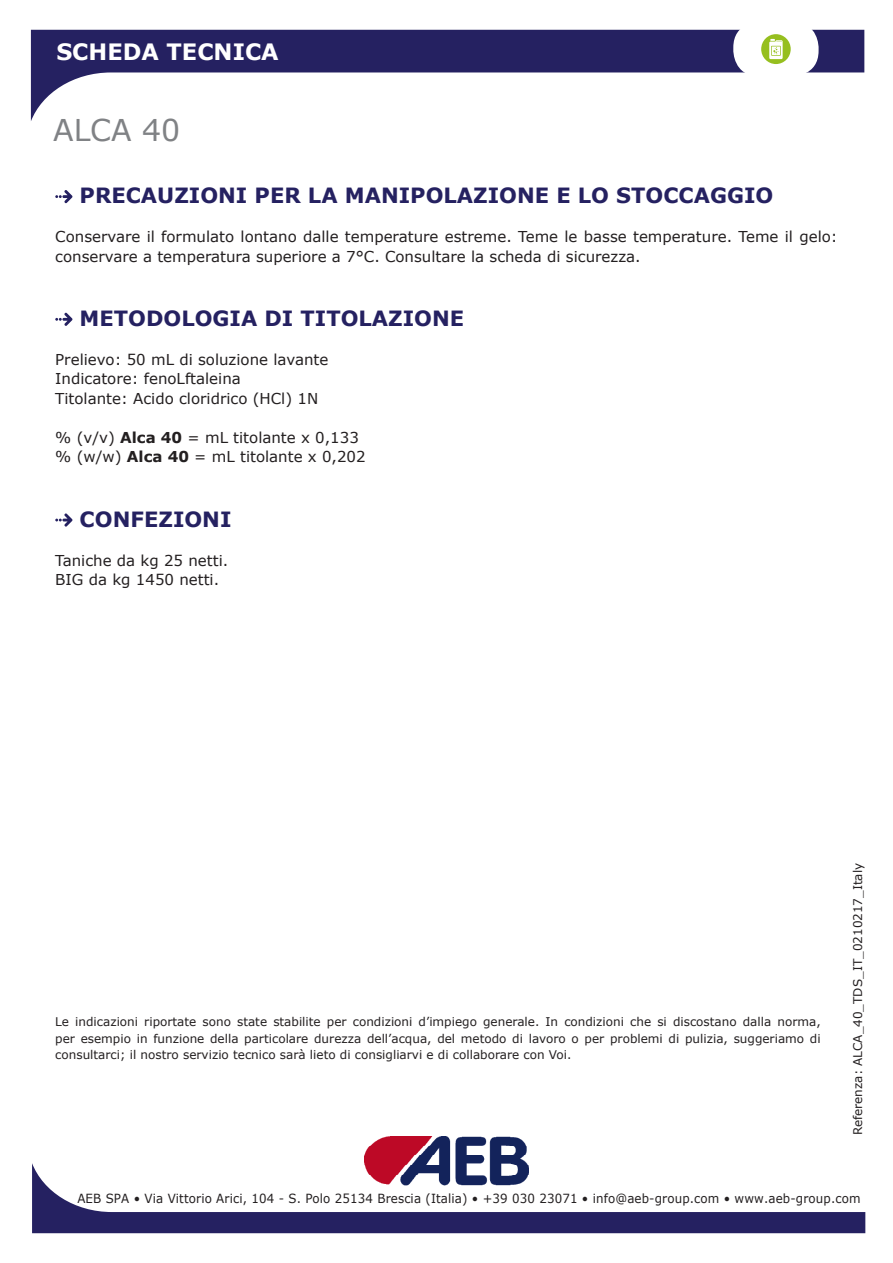
<style>
.page{position:relative;width:893px;height:1263px;background:#fff}
.page>*{position:absolute;margin:0;border:0;box-sizing:border-box;transform-origin:0 0}
.t1{font:30px "Verdana";color:#808285}
.t2{font:700 22.5px "Verdana";color:#fff}
.t3{font:700 21px "Verdana";color:#252161}
.t4{font:15px/19.5px "Verdana";color:#231f20}
.t5{font:12.6px "Verdana";letter-spacing:.01em;color:#231f20;scale:.94 1}
.t6{font:12px/16.5px "Verdana";color:#231f20;text-align:justify}
.s1{font-weight:700}
</style>
<div class="page">
<svg style="left:31px;top:30px;width:833px;height:91px"></svg>
<svg style="left:32px;top:1163px;width:833px;height:70px"></svg>
<img style="left:364px;top:1136px;width:165px;height:49px">
<div style="left:733px;top:22px;width:86px;height:54px;background:#fff;border-radius:25px"></div>
<div style="left:761px;top:34px;width:30px;height:30px;background:#96bf1f;border-radius:50%"></div>
<svg style="left:769px;top:39px;width:14px;height:20px"></svg>
<svg style="left:55px;top:190px;width:17px;height:13px"></svg>
<svg style="left:55px;top:313px;width:17px;height:13px"></svg>
<svg style="left:55px;top:513px;width:17px;height:14px"></svg>
<h2 class="t2" style="left:56px;top:36px;width:224px">SCHEDA TECNICA</h2>
<p class="t1" style="left:53px;top:110px;width:129px">ALCA 40</p>
<p class="t3" style="left:80px;top:181px;width:695px">PRECAUZIONI PER LA MANIPOLAZIONE E LO STOCCAGGIO</p>
<p class="t4" style="left:55px;top:227px;width:784px">Conservare il formulato lontano dalle temperature estreme. Teme le basse temperature. Teme il gelo: conservare a temperatura superiore a 7°C. Consultare la scheda di sicurezza.</p>
<p class="t3" style="left:80px;top:303px;width:386px">METODOLOGIA DI TITOLAZIONE</p>
<p class="t4" style="left:55px;top:349px;width:275px">Prelievo: 50 mL di soluzione lavante</p>
<p class="t4" style="left:55px;top:369px;width:187px">Indicatore: fenoLftaleina</p>
<p class="t4" style="left:55px;top:388px;width:264px">Titolante: Acido cloridrico (HCl) 1N</p>
<p class="t4" style="left:55px;top:427px;width:305px">% (v/v) <span class="s1">Alca 40</span> = mL titolante x 0,133</p>
<p class="t4" style="left:55px;top:447px;width:312px">% (w/w) <span class="s1">Alca 40</span> = mL titolante x 0,202</p>
<p class="t3" style="left:80px;top:504px;width:153px">CONFEZIONI</p>
<p class="t4" style="left:55px;top:550px;width:174px">Taniche da kg 25 netti.</p>
<p class="t4" style="left:55px;top:570px;width:165px">BIG da kg 1450 netti.</p>
<p class="t6" style="left:55px;top:1013px;width:767px">Le indicazioni riportate sono state stabilite per condizioni d’impiego generale. In condizioni che si discostano dalla norma, per esempio in funzione della particolare durezza dell’acqua, del metodo di lavoro o per problemi di pulizia, suggeriamo di consultarci; il nostro servizio tecnico sarà lieto di consigliarvi e di collaborare con Voi.</p>
<p class="t6" style="left:849px;top:1135px;width:274px;rotate:-90deg">Referenza: ALCA_40_TDS_IT_0210217_Italy</p>
<p class="t5" style="left:77px;top:1190px;width:835px">AEB SPA • Via Vittorio Arici, 104 - S. Polo 25134 Brescia (Italia) • +39 030 23071 • info@aeb-group.com • www.aeb-group.com</p>
</div>
